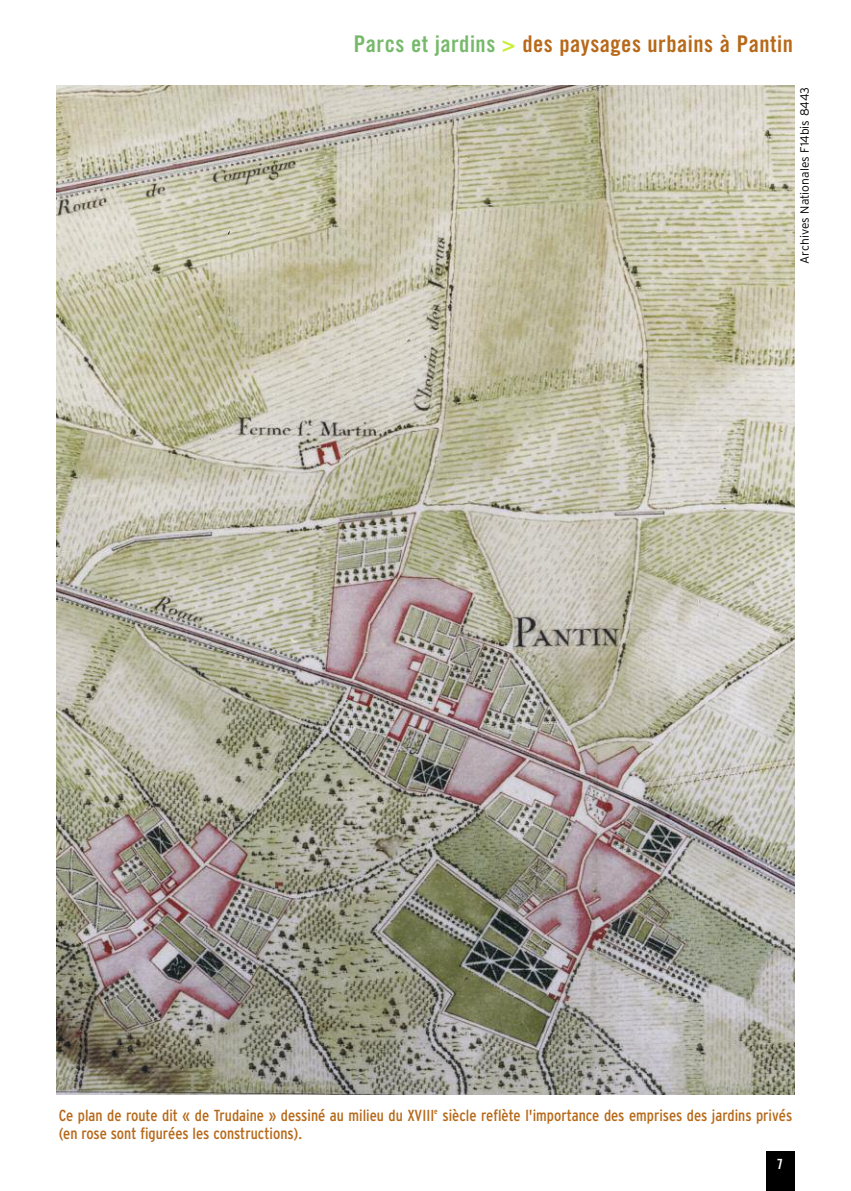
<style>
.page{position:relative;width:851px;height:1191px;background:#fff}
.page>*{position:absolute;margin:0;border:0;box-sizing:border-box;transform-origin:0 0}
.t1{font:23px "Trade Gothic Bold Cond Twenty";letter-spacing:.02em;color:#b76919}
.t2{font:condensed 16px/18px "Interstate";color:#b76919}
.t3{font:14px "Trade Gothic Bold Cond Twenty";color:#fff}
.t4{font:300 12px "Interstate";color:#000}
.s1{color:#77b96a}
.s2{color:#caef37}
</style>
<div class="page">
<img style="left:57px;top:85px;width:737px;height:1009px">
<div style="left:765px;top:1151px;width:29px;height:40px;background:#000"></div>
<h1 class="t1" style="left:354px;top:35px;width:440px"><span class="s1">Parcs et jardins</span> <span class="s2">&gt;</span> des paysages urbains à Pantin</h1>
<p class="t4" style="left:797px;top:264px;width:178px;rotate:-90deg">Archives Nationales F14bis 8443</p>
<p class="t2" style="left:59px;top:1106px;width:735px">Ce plan de route dit « de Trudaine » dessiné au milieu du XVIII<sup>e</sup> siècle reflète l'importance des emprises des jardins privés (en rose sont figurées les constructions).</p>
<p class="t3" style="left:776px;top:1159px;width:8px">7</p>
</div>
